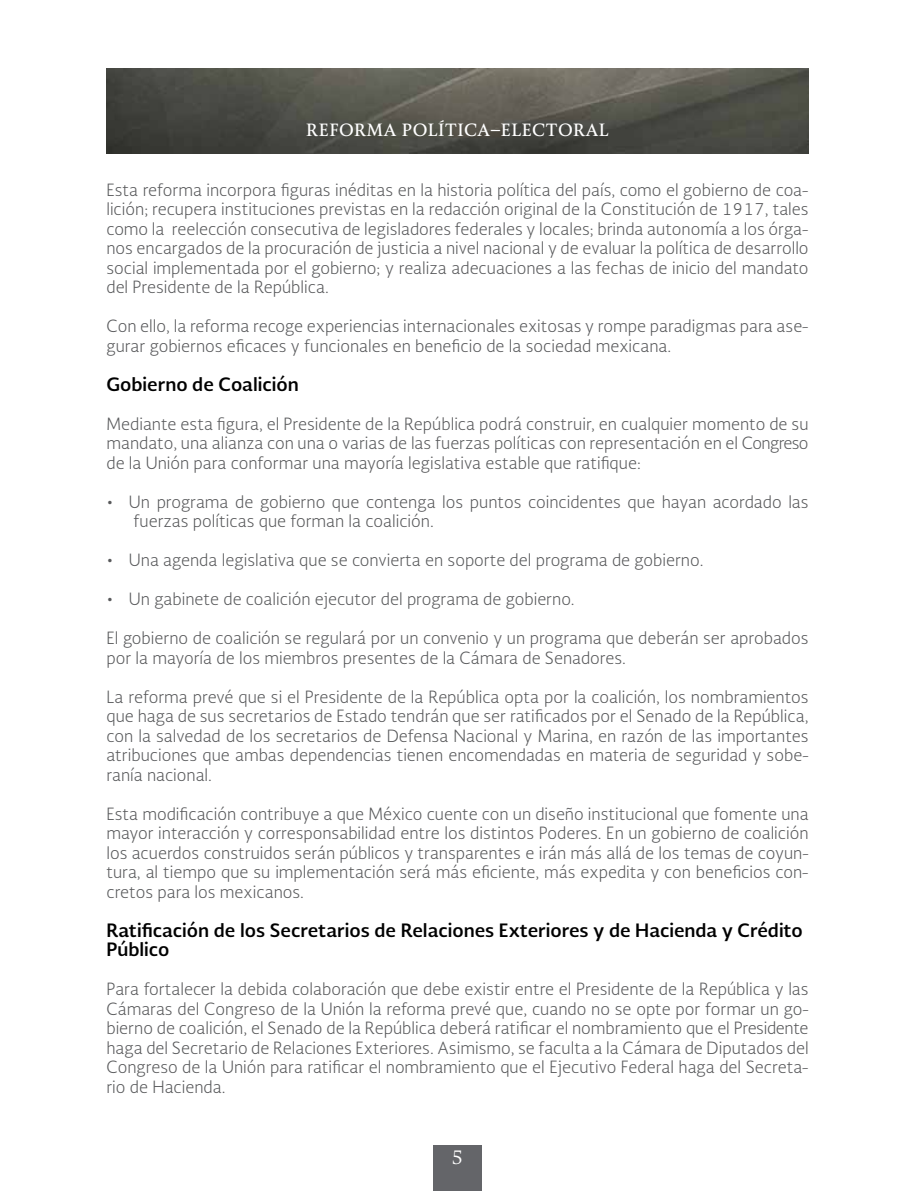
<style>
.page{position:relative;width:915px;height:1191px;background:#fff}
.page>*{position:absolute;margin:0;border:0;box-sizing:border-box;transform-origin:0 0}
.t1{font:700 18px/19.5px "Soberana Sans";color:#000}
.t2{font:18px "Soberana Titular";color:#fff}
.t3{font:300 16.5px/19.5px "Soberana Sans";color:#58595b;text-align:justify}
.t4{font:700 16.5px "Soberana Titular";color:#fff}
</style>
<div class="page">
<img style="left:106px;top:68px;width:702px;height:85px">
<div style="left:433px;top:1145px;width:49px;height:46px;background:#646569"></div>
<p class="t4" style="left:306px;top:119px;width:304px">REFORMA POLÍTICA–ELECTORAL</p>
<p class="t3" style="left:106px;top:179px;width:703px">Esta reforma incorpora figuras inéditas en la historia política del país, como el gobierno de coa&shy;lición; recupera instituciones previstas en la redacción original de la Constitución de 1917, tales como la reelección consecutiva de legisladores federales y locales; brinda autonomía a los órga&shy;nos encargados de la procuración de justicia a nivel nacional y de evaluar la política de desarrollo social implementada por el gobierno; y realiza adecuaciones a las fechas de inicio del mandato del Presidente de la República.</p>
<p class="t3" style="left:106px;top:316px;width:703px">Con ello, la reforma recoge experiencias internacionales exitosas y rompe paradigmas para ase&shy;gurar gobiernos eficaces y funcionales en beneficio de la sociedad mexicana.</p>
<p class="t1" style="left:106px;top:373px;width:194px">Gobierno de Coalición</p>
<p class="t3" style="left:106px;top:413px;width:703px">Mediante esta figura, el Presidente de la República podrá construir, en cualquier momento de su mandato, una alianza con una o varias de las fuerzas políticas con representación en el Congreso de la Unión para conformar una mayoría legislativa estable que ratifique:</p>
<p class="t3" style="left:133px;top:491px;width:676px;text-indent:-27px">• Un programa de gobierno que contenga los puntos coincidentes que hayan acordado las fuerzas políticas que forman la coalición.</p>
<p class="t3" style="left:106px;top:550px;width:598px">• Una agenda legislativa que se convierta en soporte del programa de gobierno.</p>
<p class="t3" style="left:106px;top:589px;width:469px">• Un gabinete de coalición ejecutor del programa de gobierno.</p>
<p class="t3" style="left:106px;top:628px;width:703px">El gobierno de coalición se regulará por un convenio y un programa que deberán ser aprobados por la mayoría de los miembros presentes de la Cámara de Senadores.</p>
<p class="t3" style="left:106px;top:686px;width:703px">La reforma prevé que si el Presidente de la República opta por la coalición, los nombramientos que haga de sus secretarios de Estado tendrán que ser ratificados por el Senado de la República, con la salvedad de los secretarios de Defensa Nacional y Marina, en razón de las importantes atribuciones que ambas dependencias tienen encomendadas en materia de seguridad y sobe&shy;ranía nacional.</p>
<p class="t3" style="left:106px;top:803px;width:703px">Esta modificación contribuye a que México cuente con un diseño institucional que fomente una mayor interacción y corresponsabilidad entre los distintos Poderes. En un gobierno de coalición los acuerdos construidos serán públicos y transparentes e irán más allá de los temas de coyun&shy;tura, al tiempo que su implementación será más eficiente, más expedita y con beneficios con&shy;cretos para los mexicanos.</p>
<p class="t1" style="left:106px;top:919px;width:697px">Ratificación de los Secretarios de Relaciones Exteriores y de Hacienda y Crédito<br>Público</p>
<p class="t3" style="left:106px;top:979px;width:703px">Para fortalecer la debida colaboración que debe existir entre el Presidente de la República y las Cámaras del Congreso de la Unión la reforma prevé que, cuando no se opte por formar un go&shy;bierno de coalición, el Senado de la República deberá ratificar el nombramiento que el Presidente haga del Secretario de Relaciones Exteriores. Asimismo, se faculta a la Cámara de Diputados del Congreso de la Unión para ratificar el nombramiento que el Ejecutivo Federal haga del Secreta&shy;rio de Hacienda.</p>
<p class="t2" style="left:452px;top:1146px;width:13px">5</p>
</div>
